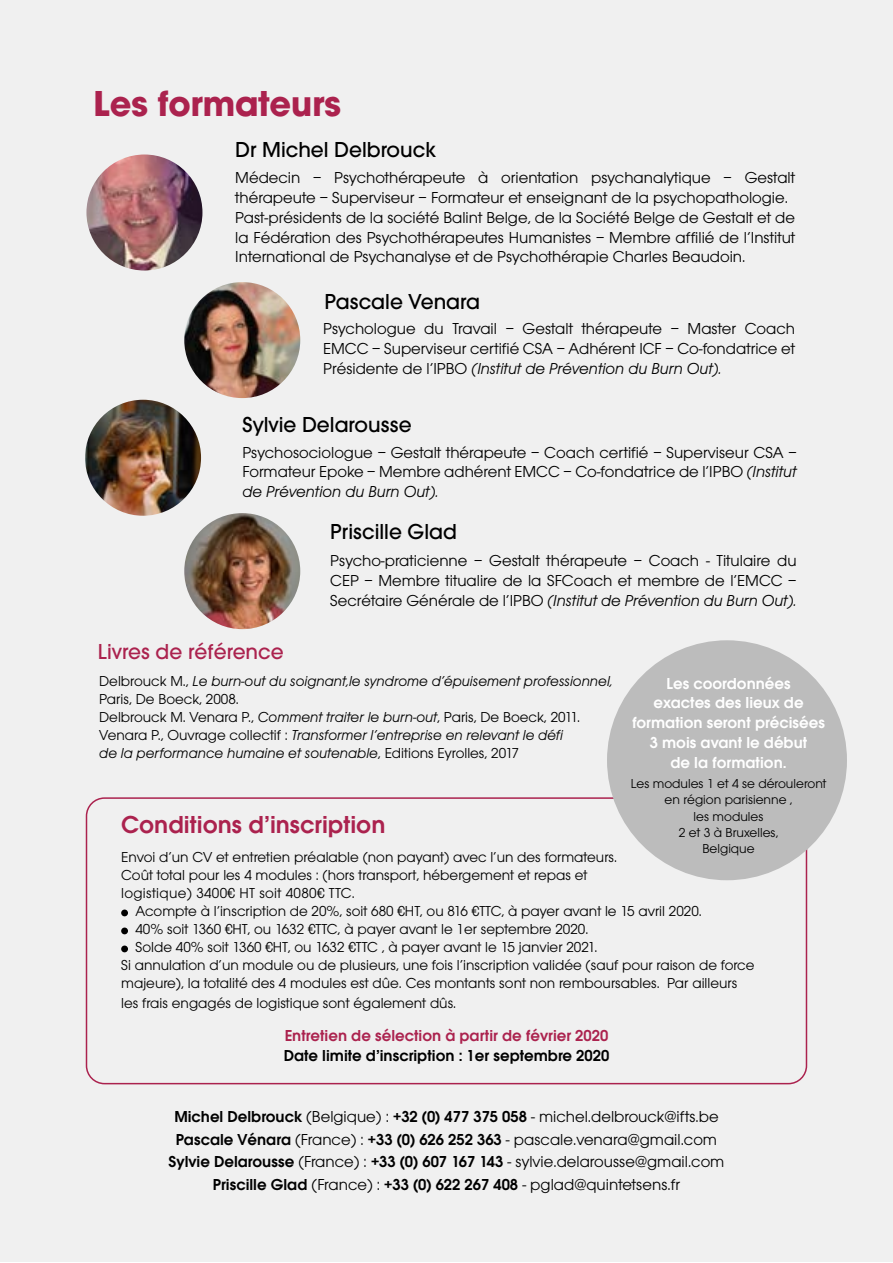
<style>
.page{position:relative;width:893px;height:1263px;background:#fff}
.page>*{position:absolute;margin:0;border:0;box-sizing:border-box;transform-origin:0 0}
.t1{font:700 37.5px "Avant Garde Goth EFOP";color:#ab224e}
.t2{font:600 25.5px "Avant Garde Goth EFOP";color:#ab224e}
.t3{font:500 22.5px "Avant Garde Goth EFOP";color:#000}
.t4{font:500 22.5px "Avant Garde Goth EFOP";color:#ab224e}
.t5{font:16.5px/19.8px "Avant Garde Goth EFOP";color:#000;text-align:justify}
.t6{font:600 16.5px/19.8px "Avant Garde Goth EFOP";color:#fff;text-align:center}
.t7{font:600 16.5px "Avant Garde Goth EFOP";color:#ab224e}
.t8{font:600 16.5px "Avant Garde Goth EFOP";color:#000}
.t9{font:15px/18px "Avant Garde Goth EFOP";color:#000}
.t10{font:italic 15px/18px "Avant Garde Goth EFOP";color:#000}
.t11{font:13.5px/16.2px "Avant Garde Goth EFOP";color:#000;text-align:center}
.s1{font-style:italic}
.s2{font-style:normal}
.s3{font-weight:600}
</style>
<div class="page">
<div style="left:0;top:0;width:893px;height:1261px;background:#f0f0f0"></div>
<div style="left:86px;top:797px;width:721px;height:287px;border:2px solid #ab224e;border-radius:18px"></div>
<div style="left:121px;top:909px;width:7px;height:7px;border:2px solid #000;border-radius:50%"></div>
<div style="left:121px;top:927px;width:7px;height:7px;border:2px solid #000;border-radius:50%"></div>
<div style="left:121px;top:945px;width:7px;height:7px;border:2px solid #000;border-radius:50%"></div>
<img style="left:184px;top:282px;width:116px;height:116px;border-radius:58px">
<img style="left:184px;top:513px;width:116px;height:116px;border-radius:58px">
<img style="left:85px;top:400px;width:116px;height:116px;border-radius:58px">
<img style="left:86px;top:154px;width:116px;height:116px;border-radius:58px">
<div style="left:607px;top:640px;width:240px;height:240px;background:#bcbcbc;border-radius:50%"></div>
<h1 class="t1" style="left:94px;top:80px;width:249px">Les formateurs</h1>
<h3 class="t3" style="left:235px;top:137px;width:202px">Dr Michel Delbrouck</h3>
<p class="t5" style="left:235px;top:168px;width:561px;text-align:left">Médecin – Psychothérapeute à orientation psychanalytique – Gestalt thérapeute – Superviseur – Formateur et enseignant de la psychopathologie.<br>Past-présidents de la société Balint Belge, de la Société Belge de Gestalt et de la Fédération des Psychothérapeutes Humanistes – Membre affilié de l’Institut International de Psychanalyse et de Psychothérapie Charles Beaudoin.</p>
<h3 class="t3" style="left:325px;top:288px;width:157px">Pascale Venara</h3>
<p class="t5" style="left:323px;top:319px;width:473px">Psychologue du Travail – Gestalt thérapeute – Master Coach EMCC – Superviseur certifié CSA – Adhérent ICF – Co-fondatrice et Présidente de l’IPBO <span class="s1">(Institut de Prévention du Burn Out).</span></p>
<h3 class="t3" style="left:242px;top:411px;width:171px">Sylvie Delarousse</h3>
<p class="t5" style="left:242px;top:442px;width:556px">Psychosociologue – Gestalt thérapeute – Coach certifié – Superviseur CSA – Formateur Epoke – Membre adhérent EMCC – Co-fondatrice de l’IPBO <span class="s1">(Institut de Prévention du Burn Out).</span></p>
<h3 class="t3" style="left:330px;top:519px;width:128px">Priscille Glad</h3>
<p class="t5" style="left:330px;top:551px;width:468px">Psycho-praticienne – Gestalt thérapeute – Coach - Titulaire du CEP – Membre titualire de la SFCoach et membre de l’EMCC – Secrétaire Générale de l’IPBO <span class="s1">(Institut de Prévention du Burn Out).</span></p>
<h3 class="t4" style="left:98px;top:639px;width:187px">Livres de référence</h3>
<p class="t10" style="left:99px;top:672px;width:515px"><span class="s2">Delbrouck M.,</span> Le burn-out du soignant,le syndrome d’épuisement professionnel, <span class="s2">Paris, De Boeck, 2008.<br>Delbrouck M. Venara P.,</span> Comment traiter le burn-out<span class="s2">, Paris, De Boeck, 2011.<br>Venara P., Ouvrage collectif :</span> Transformer l’entreprise en relevant le défi<br>de la performance humaine et soutenable<span class="s2">, Editions Eyrolles, 2017</span></p>
<p class="t6" style="left:632px;top:673px;width:195px">Les coordonnées<br>exactes des lieux de formation seront précisées<br>3 mois avant le début<br>de la formation.</p>
<p class="t11" style="left:631px;top:776px;width:197px">Les modules 1 et 4 se dérouleront en région parisienne ,<br>les modules<br>2 et 3 à Bruxelles,<br>Belgique</p>
<h2 class="t2" style="left:121px;top:810px;width:266px">Conditions d’inscription</h2>
<p class="t9" style="left:121px;top:848px;width:497px">Envoi d’un CV et entretien préalable (non payant) avec l’un des formateurs.<br>Coût total pour les 4 modules : (hors transport, hébergement et repas et logistique) 3400€ HT soit 4080€ TTC.</p>
<p class="t9" style="left:135px;top:902px;width:568px">Acompte à l’inscription de 20%, soit 680 €HT, ou 816 €TTC, à payer avant le 15 avril 2020.</p>
<p class="t9" style="left:135px;top:920px;width:454px">40% soit 1360 €HT, ou 1632 €TTC, à payer avant le 1er septembre 2020.</p>
<p class="t9" style="left:135px;top:938px;width:464px">Solde 40% soit 1360 €HT, ou 1632 €TTC , à payer avant le 15 janvier 2021.</p>
<p class="t9" style="left:121px;top:956px;width:635px">Si annulation d’un module ou de plusieurs, une fois l’inscription validée (sauf pour raison de force</p>
<p class="t9" style="left:121px;top:974px;width:618px">majeure), la totalité des 4 modules est dûe. Ces montants sont non remboursables. Par ailleurs</p>
<p class="t9" style="left:121px;top:994px;width:337px">les frais engagés de logistique sont également dûs.</p>
<p class="t7" style="left:285px;top:1026px;width:325px">Entretien de sélection à partir de février 2020</p>
<p class="t8" style="left:284px;top:1046px;width:327px">Date limite d’inscription : 1er septembre 2020</p>
<p class="t5" style="left:169px;top:1106px;width:557px;line-height:22.5px;text-align:center"><span class="s3">Michel Delbrouck</span> (Belgique) : <span class="s3">+32 (0) 477 375 058</span> - michel.delbrouck@ifts.be <span class="s3">Pascale Vénara</span> (France) : <span class="s3">+33 (0) 626 252 363</span> - pascale.venara@gmail.com <span class="s3">Sylvie Delarousse</span> (France) : <span class="s3">+33 (0) 607 167 143</span> - sylvie.delarousse@gmail.com <span class="s3">Priscille Glad</span> (France) : <span class="s3">+33 (0) 622 267 408</span> - pglad@quintetsens.fr</p>
</div>
